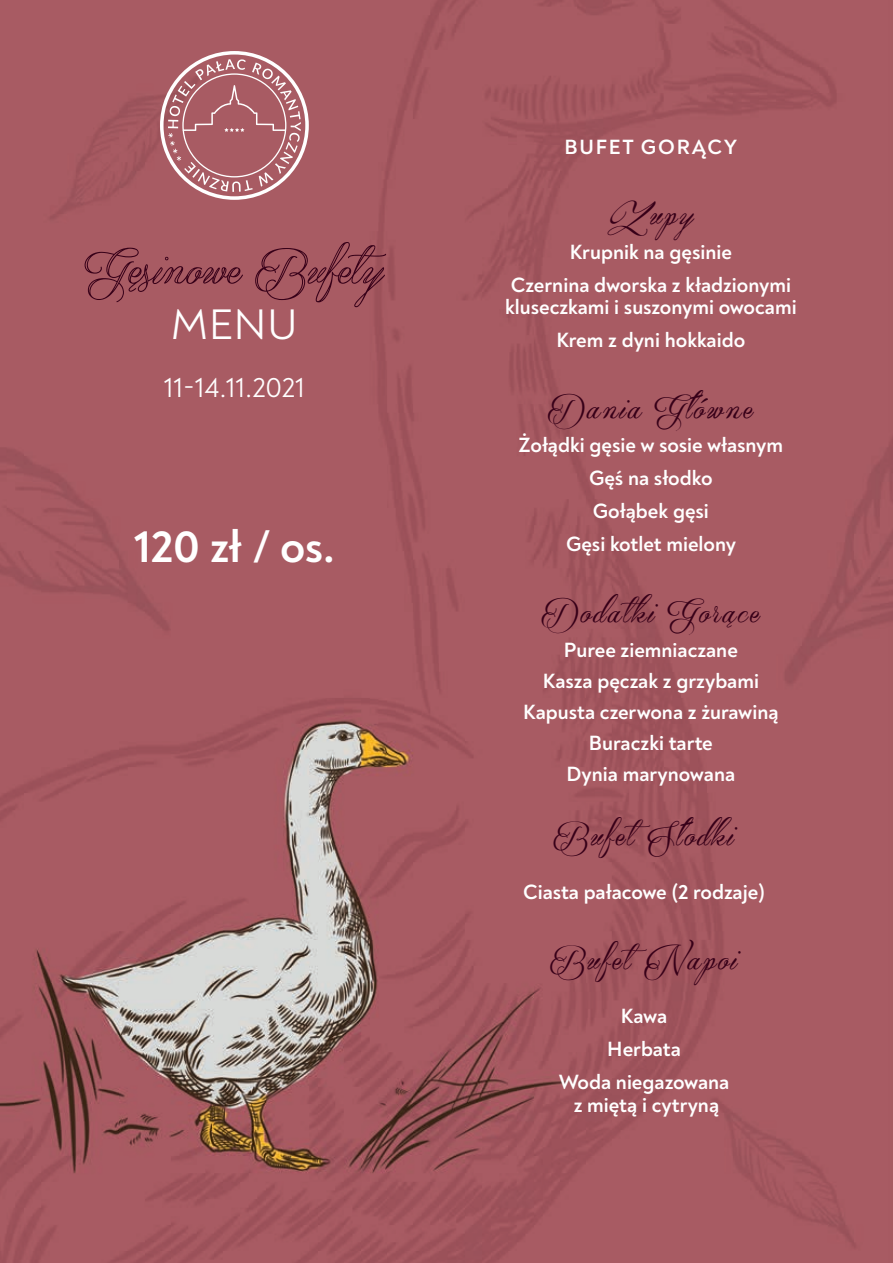
<style>
.page{position:relative;width:893px;height:1263px;background:#fff}
.page>*{position:absolute;margin:0;border:0;box-sizing:border-box;transform-origin:0 0}
.t1{font:60px "Qaskin White";color:#370018}
.t2{font:700 45.9px "Noah";letter-spacing:-.005em;color:#fff}
.t3{font:43.5px "Noah";color:#fff}
.t4{font:900 40.5px "Qaskin";letter-spacing:.05em;color:#370018}
.t5{font:28.5px "Noah";color:#fff}
.t6{font:700 21px/33px "Noah";color:#fff;text-align:center}
.t7{font:700 21px "Noah";letter-spacing:.085em;color:#fff}
</style>
<div class="page">
<img style="left:0;top:0;width:893px;height:1263px">
<svg style="left:160px;top:51px;width:149px;height:149px;background:#b4737a"></svg>
<h1 class="t1" style="left:84px;top:234px;width:302px">Gęsinowe Bufety</h1>
<h3 class="t3" style="left:171px;top:297px;width:128px">MENU</h3>
<h3 class="t5" style="left:164px;top:370px;width:143px">11-14.11.2021</h3>
<h2 class="t2" style="left:134px;top:517px;width:203px">120 zł / os.</h2>
<p class="t7" style="left:564px;top:133px;width:174px">BUFET GORĄCY</p>
<h3 class="t4" style="left:607px;top:191px;width:88px">Zupy</h3>
<p class="t6" style="left:511px;top:235px;width:282px">Krupnik na gęsinie<br>Czernina dworska z kładzionymi</p>
<p class="t6" style="left:505px;top:291px;width:293px">kluseczkami i suszonymi owocami<br>Krem z dyni hokkaido</p>
<h3 class="t4" style="left:548px;top:384px;width:207px">Dania Główne</h3>
<p class="t6" style="left:519px;top:429px;width:266px">Żołądki gęsie w sosie własnym<br>Gęś na słodko<br>Gołąbek gęsi<br>Gęsi kotlet mielony</p>
<h3 class="t4" style="left:541px;top:589px;width:221px">Dodatki Gorące</h3>
<p class="t6" style="left:523px;top:634px;width:257px;line-height:31.2px">Puree ziemniaczane<br>Kasza pęczak z grzybami<br>Kapusta czerwona z żurawiną<br>Buraczki tarte<br>Dynia marynowana</p>
<h3 class="t4" style="left:553px;top:811px;width:183px">Bufet Słodki</h3>
<p class="t6" style="left:523px;top:875px;width:243px">Ciasta pałacowe (2 rodzaje)</p>
<h3 class="t4" style="left:550px;top:936px;width:189px">Bufet Napoi</h3>
<p class="t6" style="left:559px;top:999px;width:172px">Kawa<br>Herbata<br>Woda niegazowana</p>
<p class="t6" style="left:574px;top:1088px;width:147px">z miętą i cytryną</p>
</div>
